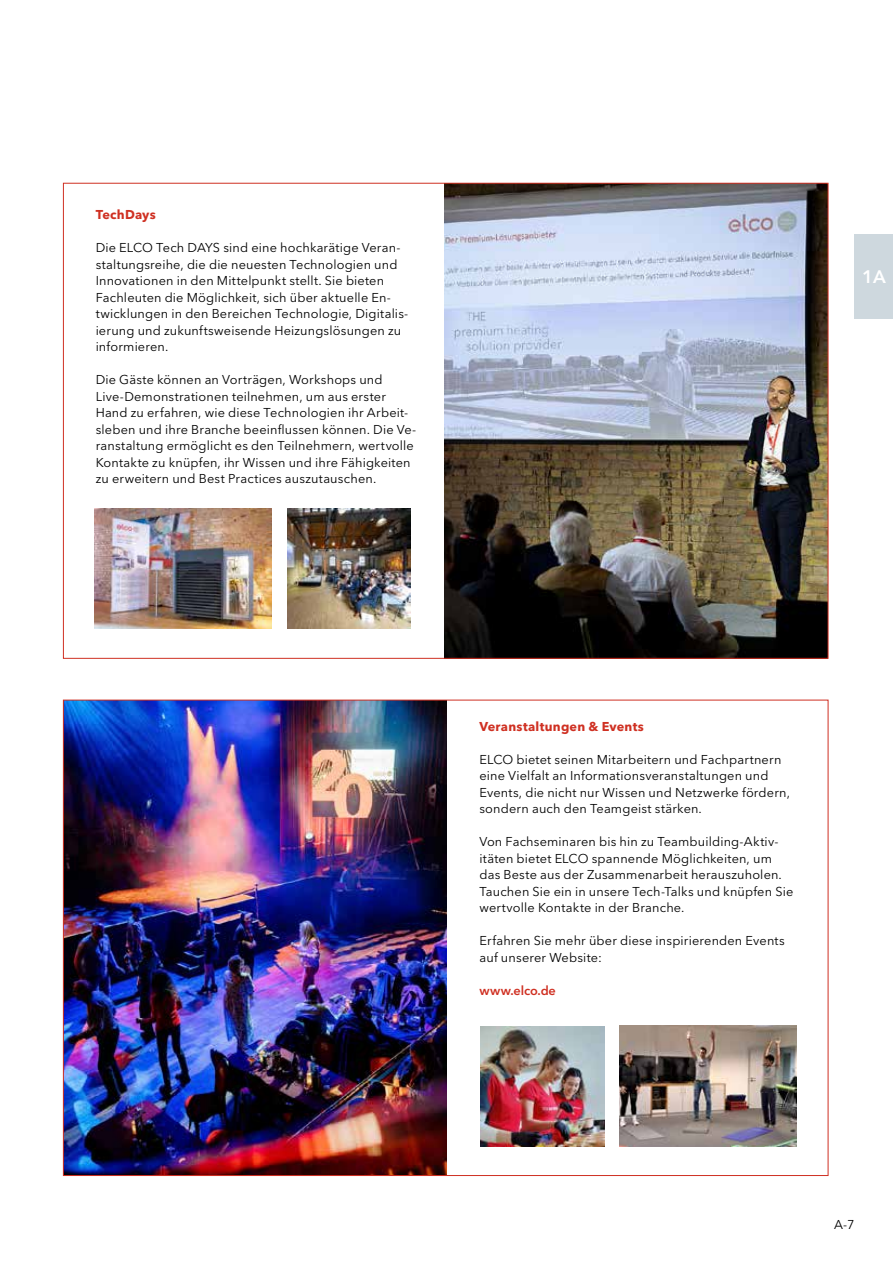
<style>
.page{position:relative;width:893px;height:1263px;background:#fff}
.page>*{position:absolute;margin:0;border:0;box-sizing:border-box;transform-origin:0 0}
.t1{font:600 18px "Avenir Next LT Pro";color:#fff}
.t2{font:12.75px/16.5px "Avenir Next LT Pro";letter-spacing:.01em;color:#000}
.t3{font:700 12.75px "Avenir Next LT Pro";letter-spacing:.02em;color:#cf3022}
.t4{font:600 12.75px "Avenir Next LT Pro";letter-spacing:-.01em;color:#cf3022}
</style>
<div class="page">
<img style="left:445px;top:185px;width:381px;height:472px">
<img style="left:287px;top:508px;width:124px;height:121px">
<img style="left:95px;top:508px;width:177px;height:121px">
<img style="left:480px;top:1026px;width:124px;height:120px">
<img style="left:620px;top:1026px;width:176px;height:120px">
<img style="left:65px;top:702px;width:381px;height:472px">
<div style="left:855px;top:234px;width:38px;height:84px;background:#ced8de"></div>
<p class="t3" style="left:96px;top:207px;width:62px">TechDays</p>
<p class="t2" style="left:96px;top:239px;width:314px">Die ELCO Tech DAYS sind eine hochkarätige Veran&shy;staltungsreihe, die die neuesten Technologien und Innovationen in den Mittelpunkt stellt. Sie bieten Fachleuten die Möglichkeit, sich über aktuelle En&shy;twicklungen in den Bereichen Technologie, Digitalis&shy;ierung und zukunftsweisende Heizungslösungen zu informieren.</p>
<p class="t2" style="left:96px;top:371px;width:322px">Die Gäste können an Vorträgen, Workshops und Live-Demonstrationen teilnehmen, um aus erster Hand zu erfahren, wie diese Technologien ihr Arbeit&shy;sleben und ihre Branche beeinflussen können. Die Ve&shy;ranstaltung ermöglicht es den Teilnehmern, wertvolle Kontakte zu knüpfen, ihr Wissen und ihre Fähigkeiten zu erweitern und Best Practices auszutauschen.</p>
<h1 class="t1" style="left:862px;top:266px;width:25px">1A</h1>
<p class="t3" style="left:479px;top:718px;width:166px">Veranstaltungen &amp; Events</p>
<p class="t2" style="left:479px;top:751px;width:312px">ELCO bietet seinen Mitarbeitern und Fachpartnern eine Vielfalt an Informationsveranstaltungen und Events, die nicht nur Wissen und Netzwerke fördern, sondern auch den Teamgeist stärken.</p>
<p class="t2" style="left:479px;top:833px;width:315px">Von Fachseminaren bis hin zu Teambuilding-Aktiv&shy;itäten bietet ELCO spannende Möglichkeiten, um das Beste aus der Zusammenarbeit herauszuholen.<br>Tauchen Sie ein in unsere Tech-Talks und knüpfen Sie wertvolle Kontakte in der Branche.</p>
<p class="t2" style="left:479px;top:932px;width:307px">Erfahren Sie mehr über diese inspirierenden Events auf unserer Website:</p>
<p class="t4" style="left:479px;top:982px;width:78px">www.elco.de</p>
<p class="t2" style="left:834px;top:1217px;width:22px">A-7</p>
</div>
